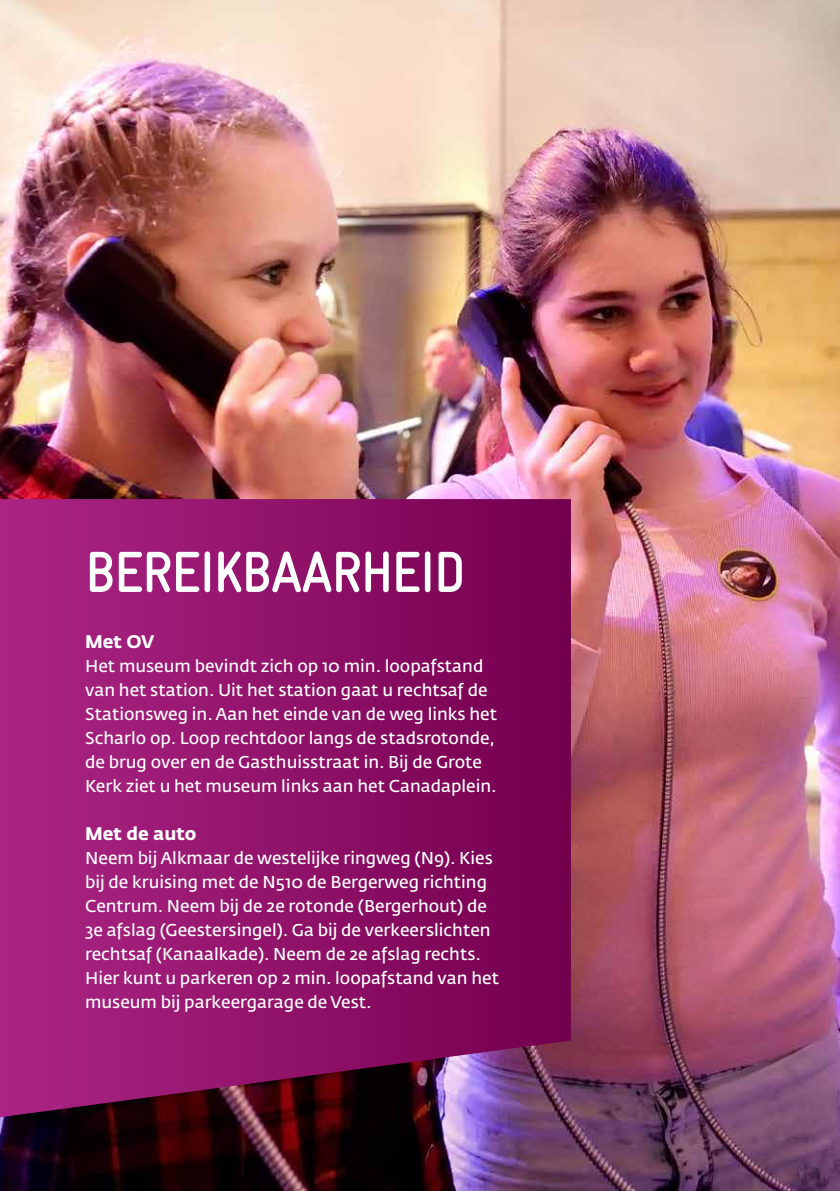
<style>
.page{position:relative;width:840px;height:1191px;background:#fff}
.page>*{position:absolute;margin:0;border:0;box-sizing:border-box;transform-origin:0 0}
.t1{font:700 58px "Gravur Condensed";letter-spacing:-.02em;color:#fff}
.t2{font:700 18px "Fedra Sans Std";color:#fff}
.t3{font:600 17px/24px "Fedra Sans Std";color:#fff}
</style>
<div class="page">
<img style="left:0;top:0;width:839px;height:1191px">
<svg style="left:0;top:499px;width:570px;height:618px;background:#8d1368"></svg>
<h1 class="t1" style="left:85px;top:540px;width:381px">BEREIKBAARHEID</h1>
<p class="t2" style="left:85px;top:629px;width:71px">Met OV</p>
<p class="t3" style="left:85px;top:653px;width:413px">Het museum bevindt zich op 10 min. loopafstand van het station. Uit het station gaat u rechtsaf de Stationsweg in. Aan het einde van de weg links het Scharlo op. Loop rechtdoor langs de stadsrotonde, de brug over en de Gasthuisstraat in. Bij de Grote Kerk ziet u het museum links aan het Canadaplein.</p>
<p class="t2" style="left:85px;top:821px;width:113px">Met de auto</p>
<p class="t3" style="left:85px;top:845px;width:415px">Neem bij Alkmaar de westelijke ringweg (N9). Kies bij de kruising met de N510 de Bergerweg richting Centrum. Neem bij de 2e rotonde (Bergerhout) de 3e afslag (Geestersingel). Ga bij de verkeerslichten rechtsaf (Kanaalkade). Neem de 2e afslag rechts.<br>Hier kunt u parkeren op 2 min. loopafstand van het museum bij parkeergarage de Vest.</p>
</div>
